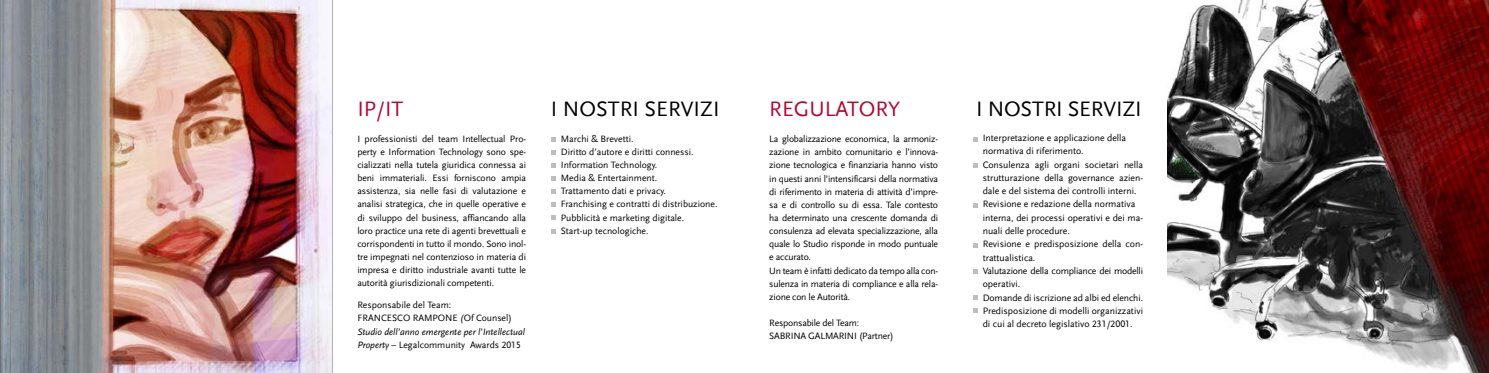
<style>
.page{position:relative;width:1489px;height:373px;background:#fff}
.page>*{position:absolute;margin:0;border:0;box-sizing:border-box;transform-origin:0 0}
.t1{font:21.88px "Scala Sans LF";letter-spacing:-.005em;color:#000}
.t2{font:21.88px "Scala Sans LF";color:#b10933}
.t3{font:9.71px/13.3px "Scala Sans LF";color:#000}
.t4{font:9.62px/13.1px "Scala Sans LF";letter-spacing:-.02em;color:#000}
.t5{font:9.62px/13.1px "Scala Sans LF";color:#000}
.s1{font-style:italic}
</style>
<div class="page">
<svg style="left:551px;top:150px;width:5px;height:4px"></svg>
<svg style="left:551px;top:176px;width:5px;height:5px"></svg>
<svg style="left:551px;top:202px;width:5px;height:5px"></svg>
<svg style="left:551px;top:229px;width:5px;height:4px"></svg>
<svg style="left:551px;top:189px;width:5px;height:5px"></svg>
<svg style="left:551px;top:215px;width:5px;height:5px"></svg>
<svg style="left:551px;top:163px;width:5px;height:4px"></svg>
<svg style="left:551px;top:137px;width:5px;height:4px"></svg>
<svg style="left:973px;top:203px;width:4px;height:4px"></svg>
<svg style="left:973px;top:163px;width:4px;height:5px"></svg>
<svg style="left:973px;top:137px;width:4px;height:5px"></svg>
<svg style="left:973px;top:308px;width:4px;height:4px"></svg>
<svg style="left:973px;top:295px;width:4px;height:4px"></svg>
<svg style="left:973px;top:269px;width:4px;height:4px"></svg>
<svg style="left:973px;top:243px;width:4px;height:4px"></svg>
<img style="left:0;top:0;width:332px;height:372px">
<img style="left:1167px;top:0;width:321px;height:372px">
<h1 class="t2" style="left:357px;top:96px;width:48px">IP/IT</h1>
<p class="t4" style="left:357px;top:132px;width:170px;text-align:justify">I professionisti del team Intellectual Pro&shy;perty e Information Technology sono spe&shy;cializzati nella tutela giuridica connessa ai beni immateriali. Essi forniscono ampia assistenza, sia nelle fasi di valutazione e analisi strategica, che in quelle operative e di sviluppo del business, affiancando alla loro practice una rete di agenti brevettuali e corrispondenti in tutto il mondo. Sono inol&shy;tre impegnati nel contenzioso in materia di impresa e diritto industriale avanti tutte le autorità giurisdizionali competenti.</p>
<p class="t5" style="left:357px;top:298px;width:169px">Responsabile del Team:<br>FRANCESCO RAMPONE <span class="s1">(</span>Of Counsel)<br><span class="s1">Studio dell’anno emergente per l’Intellectual Property</span> – Legalcommunity Awards 2015</p>
<h1 class="t2" style="left:769px;top:96px;width:132px">REGULATORY</h1>
<h1 class="t1" style="left:976px;top:96px;width:167px">I NOSTRI SERVIZI</h1>
<p class="t3" style="left:982px;top:131px;width:162px">Interpretazione e applicazione della normativa di riferimento.<br>Consulenza agli organi societari nella strutturazione della governance azien&shy;dale e del sistema dei controlli interni.<br>Revisione e redazione della normativa interna, dei processi operativi e dei ma&shy;nuali delle procedure.<br>Revisione e predisposizione della con&shy;trattualistica.<br>Valutazione della compliance dei modelli operativi.<br>Domande di iscrizione ad albi ed elenchi.<br>Predisposizione di modelli organizzativi di cui al decreto legislativo 231/2001.</p>
<h1 class="t1" style="left:551px;top:96px;width:170px">I NOSTRI SERVIZI</h1>
<p class="t5" style="left:561px;top:132px;width:158px">Marchi &amp; Brevetti.<br>Diritto d’autore e diritti connessi.<br>Information Technology.<br>Media &amp; Entertainment.<br>Trattamento dati e privacy.<br>Franchising e contratti di distribuzione.<br>Pubblicità e marketing digitale.<br>Start-up tecnologiche.</p>
<p class="t4" style="left:769px;top:132px;width:170px">La globalizzazione economica, la armoniz&shy;zazione in ambito comunitario e l’innova&shy;zione tecnologica e finanziaria hanno visto in questi anni l’intensificarsi della normativa di riferimento in materia di attività d’impre&shy;sa e di controllo su di essa. Tale contesto ha determinato una crescente domanda di consulenza ad elevata specializzazione, alla quale lo Studio risponde in modo puntuale e accurato.<br>Un team è infatti dedicato da tempo alla con&shy;sulenza in materia di compliance e alla rela&shy;zione con le Autorità.</p>
<p class="t4" style="left:769px;top:316px;width:126px">Responsabile del Team:<br>SABRINA GALMARINI (Partner)</p>
</div>
